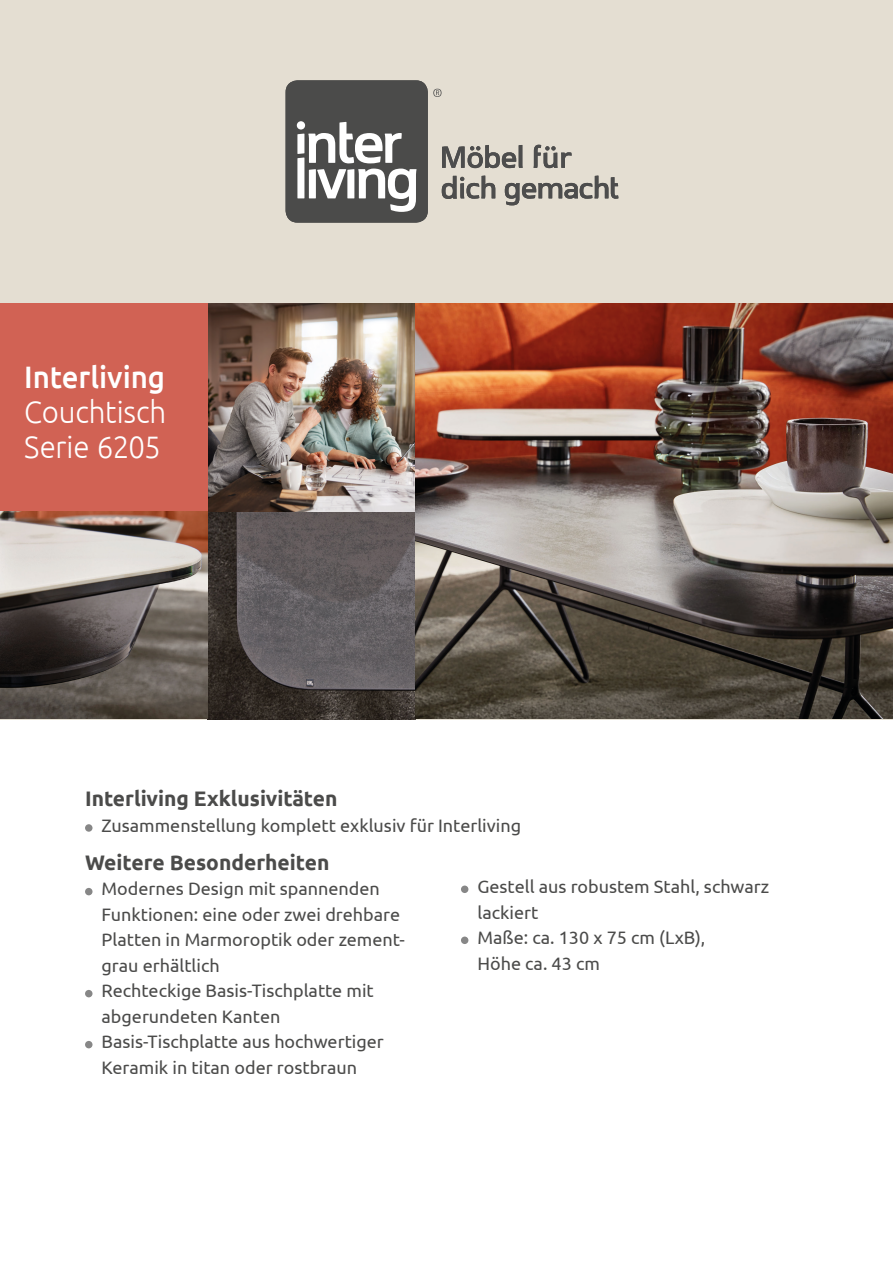
<style>
.page{position:relative;width:893px;height:1263px;background:#fff}
.page>*{position:absolute;margin:0;border:0;box-sizing:border-box;transform-origin:0 0}
.t1{font:300 31.05px "Ubuntu";letter-spacing:-.005em;color:#fff;scale:.95 1}
.t2{font:500 31.05px "Ubuntu";letter-spacing:-.005em;color:#fff;scale:.95 1}
.t3{font:700 21px "Ubuntu";color:#4b4b4a}
.t4{font:18px/25.5px "Ubuntu";color:#4b4b4a}
</style>
<div class="page">
<div style="left:0;top:0;width:893px;height:719px;background:#e4ded2"></div>
<div style="left:286px;top:80px;width:142px;height:143px;background:#4b4b4a;border-radius:12px"></div>
<svg style="left:534px;top:145px;width:38px;height:23px"></svg>
<svg style="left:505px;top:176px;width:113px;height:29px"></svg>
<svg style="left:297px;top:121px;width:120px;height:91px"></svg>
<svg style="left:442px;top:145px;width:81px;height:23px"></svg>
<svg style="left:442px;top:176px;width:53px;height:23px"></svg>
<svg style="left:433px;top:89px;width:8px;height:8px"></svg>
<div style="left:85px;top:888px;width:8px;height:7px;background:#878787;border-radius:50%"></div>
<div style="left:85px;top:990px;width:8px;height:7px;background:#878787;border-radius:50%"></div>
<div style="left:85px;top:1041px;width:8px;height:7px;background:#878787;border-radius:50%"></div>
<div style="left:461px;top:885px;width:7px;height:8px;background:#878787;border-radius:50%"></div>
<div style="left:461px;top:936px;width:7px;height:8px;background:#878787;border-radius:50%"></div>
<div style="left:85px;top:824px;width:8px;height:8px;background:#878787;border-radius:50%"></div>
<img style="left:208px;top:303px;width:685px;height:416px">
<img style="left:208px;top:303px;width:208px;height:208px">
<img style="left:0;top:511px;width:208px;height:208px">
<div style="left:0;top:303px;width:208px;height:208px;background:#d16254"></div>
<p class="t2" style="left:24px;top:357px;width:150px">Interliving</p>
<p class="t1" style="left:24px;top:393px;width:151px">Couchtisch</p>
<p class="t1" style="left:24px;top:428px;width:145px">Serie 6205</p>
<p class="t3" style="left:85px;top:786px;width:254px">Interliving Exklusivitäten</p>
<p class="t4" style="left:102px;top:812px;width:421px">Zusammenstellung komplett exklusiv für Interliving</p>
<p class="t3" style="left:85px;top:850px;width:246px">Weitere Besonderheiten</p>
<p class="t4" style="left:102px;top:876px;width:305px">Modernes Design mit spannenden<br>Funktionen: eine oder zwei drehbare<br>Platten in Marmoroptik oder zement&shy;grau erhältlich</p>
<p class="t4" style="left:102px;top:978px;width:274px">Rechteckige Basis-Tischplatte mit abgerundeten Kanten</p>
<p class="t4" style="left:102px;top:1029px;width:284px">Basis-Tischplatte aus hochwertiger<br>Keramik in titan oder rostbraun</p>
<p class="t4" style="left:477px;top:873px;width:293px">Gestell aus robustem Stahl, schwarz lackiert</p>
<p class="t4" style="left:477px;top:924px;width:229px">Maße: ca. 130 x 75 cm (LxB),</p>
<p class="t4" style="left:477px;top:950px;width:124px">Höhe ca. 43 cm</p>
</div>
